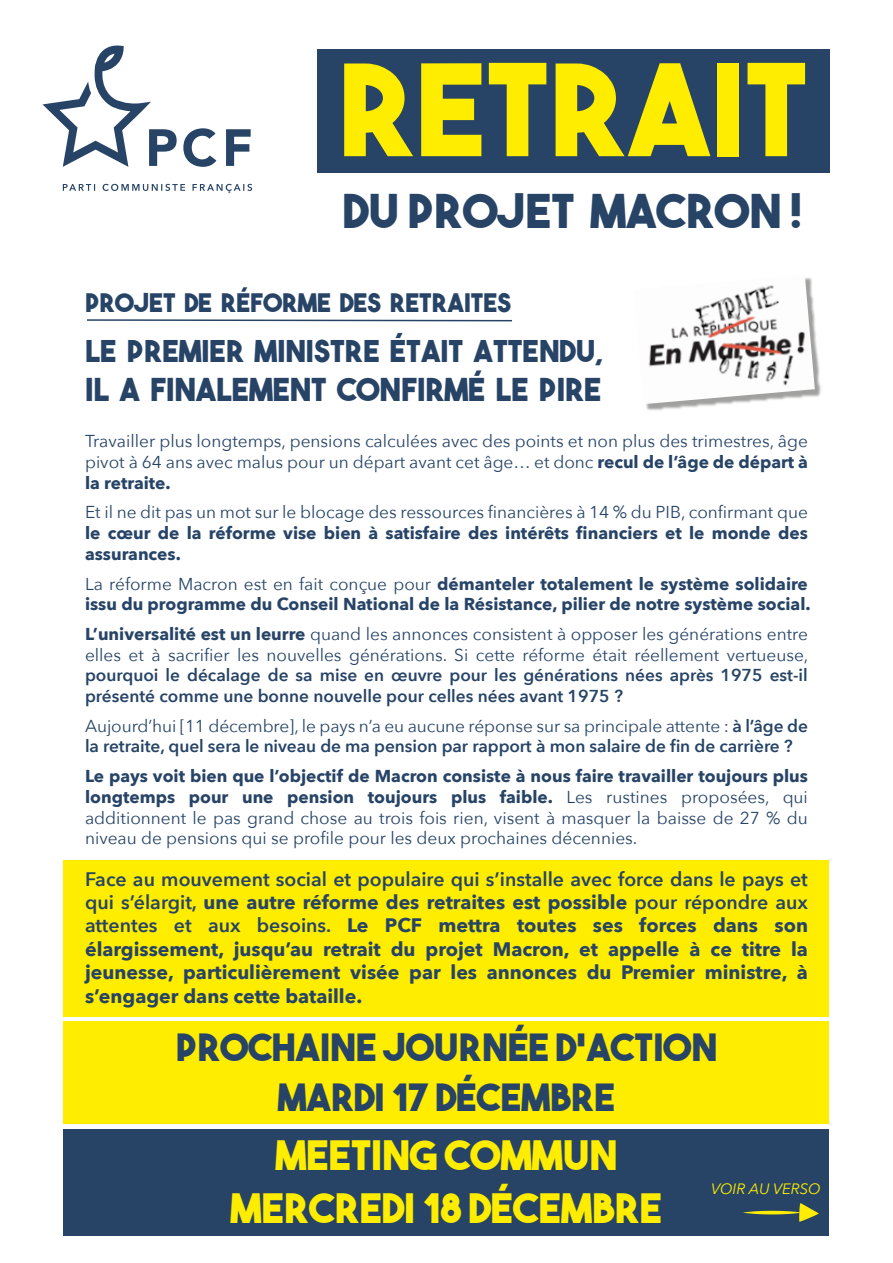
<style>
.page{position:relative;width:893px;height:1263px;background:#fff}
.page>*{position:absolute;margin:0;border:0;box-sizing:border-box;transform-origin:0 0}
.t1{font:126.6px "The Bold Font";color:#ffed00}
.t2{font:46.5px "The Bold Font";color:#274467}
.t3{font:40.5px/53.1px "The Bold Font";color:#ffed00;text-align:center}
.t4{font:37.5px/49.5px "The Bold Font";color:#274467;text-align:center}
.t5{font:31.5px "The Bold Font";letter-spacing:-.005em;color:#274467}
.t6{font:30px "The Bold Font";color:#274467}
.t7{font:25.5px "The Bold Font";color:#274467}
.t8{font:700 19.5px/23.4px "Avenir Next";color:#274467;text-align:justify}
.t9{font:17.25px/20.7px "Avenir Next";color:#274467;text-align:justify}
.t10{font:600 17.25px/20.7px "Avenir Next";color:#274467}
.t11{font:700 17.25px/20.7px "Avenir Next";color:#274467}
.t12{font:italic 15px "Avenir Next";color:#ffed00}
.s1{font-weight:700}
.s2{font-weight:400}
.s3{font-weight:600}
</style>
<div class="page">
<div style="left:64px;top:860px;width:765px;height:156px;background:#ffed00"></div>
<div style="left:317px;top:49px;width:512px;height:123px;background:#274467"></div>
<div style="left:64px;top:1129px;width:765px;height:106px;background:#274467"></div>
<div style="left:64px;top:1021px;width:765px;height:103px;background:#ffed00"></div>
<img style="left:646px;top:329px;width:175px;height:82px">
<img style="left:646px;top:277px;width:169px;height:127px">
<svg style="left:743px;top:1203px;width:76px;height:19px"></svg>
<svg style="left:43px;top:45px;width:134px;height:122px"></svg>
<svg style="left:183px;top:128px;width:33px;height:39px"></svg>
<svg style="left:226px;top:129px;width:25px;height:37px"></svg>
<svg style="left:63px;top:184px;width:189px;height:9px"></svg>
<svg style="left:87px;top:319px;width:425px;height:3px"></svg>
<h1 class="t1" style="left:338px;top:30px;width:472px">RETRAIT</h1>
<h2 class="t2" style="left:343px;top:182px;width:461px">DU PROJET MACRON !</h2>
<h3 class="t7" style="left:85px;top:287px;width:428px">PROJET DE RÉFORME DES RETRAITES</h3>
<h3 class="t6" style="left:85px;top:332px;width:519px">LE PREMIER MINISTRE ÉTAIT ATTENDU,</h3>
<h3 class="t5" style="left:85px;top:369px;width:518px">IL A FINALEMENT CONFIRMÉ LE PIRE</h3>
<p class="t9" style="left:85px;top:430px;width:724px">Travailler plus longtemps, pensions calculées avec des points et non plus des trimestres, âge pivot à 64 ans avec malus pour un départ avant cet âge… et donc <span class="s1">recul de l’âge de départ à la retraite.</span></p>
<p class="t9" style="left:85px;top:501px;width:724px">Et il ne dit pas un mot sur le blocage des ressources financières à 14 % du PIB, confirmant que</p>
<p class="t11" style="left:85px;top:522px;width:724px">le cœur de la réforme vise bien à satisfaire des intérêts financiers et le monde des assurances.</p>
<p class="t11" style="left:85px;top:573px;width:727px"><span class="s2">La réforme Macron est en fait conçue pour</span> démanteler totalement le système solidaire issu du programme du Conseil National de la Résistance, pilier de notre système social.</p>
<p class="t9" style="left:85px;top:623px;width:725px"><span class="s1">L’universalité est un leurre</span> quand les annonces consistent à opposer les générations entre elles et à sacrifier les nouvelles générations. Si cette réforme était réellement vertueuse,</p>
<p class="t10" style="left:85px;top:664px;width:724px">pourquoi le décalage de sa mise en œuvre pour les générations nées après 1975 est-il présenté comme une bonne nouvelle pour celles nées avant 1975 ?</p>
<p class="t10" style="left:85px;top:715px;width:724px"><span class="s2">Aujourd’hui [11 décembre], le pays n’a eu aucune réponse sur sa principale attente :</span> à l’âge de la retraite, quel sera le niveau de ma pension par rapport à mon salaire de fin de carrière ?</p>
<p class="t9" style="left:85px;top:765px;width:724px"><span class="s1">Le pays voit bien que l’objectif de Macron consiste à nous faire travailler toujours plus longtemps pour une pension toujours plus faible.</span> Les rustines proposées, qui additionnent le pas grand chose au trois fois rien, visent à masquer la baisse de 27 % du niveau de pensions qui se profile pour les deux prochaines décennies.</p>
<p class="t8" style="left:85px;top:867px;width:724px"><span class="s3">Face au mouvement social et populaire qui s’installe avec force dans le pays et qui s’élargit,</span> une autre réforme des retraites est possible <span class="s3">pour répondre aux attentes et aux besoins.</span> Le PCF mettra toutes ses forces dans son élargissement, jusqu’au retrait du projet Macron, et appelle à ce titre la jeunesse, particulièrement visée par les annonces du Premier ministre, à s’engager dans cette bataille.</p>
<h3 class="t4" style="left:176px;top:1022px;width:543px">PROCHAINE JOURNÉE D’ACTION<br>MARDI 17 DÉCEMBRE</h3>
<h3 class="t3" style="left:231px;top:1127px;width:433px">MEETING COMMUN<br>MERCREDI 18 DÉCEMBRE</h3>
<p class="t12" style="left:711px;top:1176px;width:111px">VOIR AU VERSO</p>
</div>
